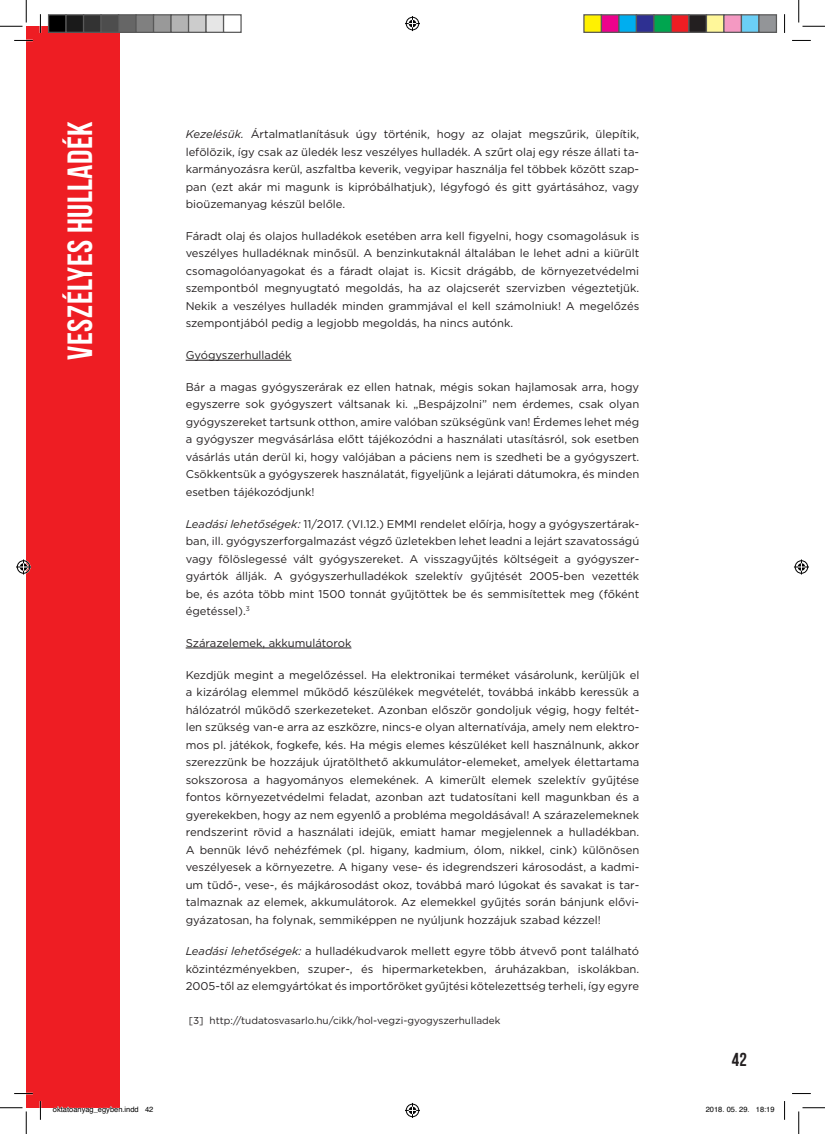
<style>
.page{position:relative;width:825px;height:1134px;background:#fff}
.page>*{position:absolute;margin:0;border:0;box-sizing:border-box;transform-origin:0 0}
.t1{font:700 35px "Bebas Neue";letter-spacing:.015em;color:#fff}
.t2{font:18.75px "Bebas Neue";color:#231f20}
.t3{font:11.25px/17.5px "Gotham";color:#231f20;text-align:justify}
.t4{font:10px "Gotham";color:#231f20}
.t5{font:7.5px "Helvetica";color:#000}
.s1{font-style:italic}
</style>
<div class="page">
<div style="left:26px;top:26px;width:94px;height:1081px;background:#ee1d23"></div>
<hr style="left:186px;top:360px;width:106px;height:1px;background:#231f20">
<hr style="left:186px;top:647px;width:165px;height:1px;background:#231f20">
<svg style="left:14px;top:40px;width:19px;height:1px"></svg>
<svg style="left:792px;top:40px;width:19px;height:1px"></svg>
<svg style="left:14px;top:1092px;width:19px;height:2px"></svg>
<svg style="left:792px;top:1093px;width:19px;height:1px"></svg>
<svg style="left:40px;top:14px;width:1px;height:19px"></svg>
<svg style="left:40px;top:1101px;width:1px;height:18px"></svg>
<svg style="left:784px;top:14px;width:1px;height:19px"></svg>
<svg style="left:784px;top:1101px;width:1px;height:18px"></svg>
<svg style="left:0;top:0;width:27px;height:27px"></svg>
<svg style="left:0;top:1107px;width:27px;height:26px"></svg>
<svg style="left:798px;top:0;width:27px;height:27px"></svg>
<svg style="left:798px;top:1107px;width:27px;height:26px"></svg>
<svg style="left:405px;top:16px;width:15px;height:15px"></svg>
<svg style="left:405px;top:1102px;width:15px;height:15px"></svg>
<svg style="left:16px;top:559px;width:15px;height:15px"></svg>
<svg style="left:794px;top:559px;width:15px;height:15px"></svg>
<div style="left:49px;top:15px;width:17px;height:17px;background:#000"></div>
<div style="left:48px;top:14px;width:19px;height:19px;border:1px solid #595959"></div>
<div style="left:66px;top:15px;width:18px;height:17px;background:#1a1a1a"></div>
<div style="left:65px;top:14px;width:19px;height:19px;border:1px solid #595959"></div>
<div style="left:84px;top:15px;width:17px;height:17px;background:#333"></div>
<div style="left:83px;top:14px;width:19px;height:19px;border:1px solid #595959"></div>
<div style="left:101px;top:15px;width:18px;height:17px;background:#4d4d4d"></div>
<div style="left:100px;top:14px;width:19px;height:19px;border:1px solid #595959"></div>
<div style="left:119px;top:15px;width:17px;height:17px;background:#666"></div>
<div style="left:118px;top:14px;width:19px;height:19px;border:1px solid #595959"></div>
<div style="left:136px;top:15px;width:18px;height:17px;background:#808080"></div>
<div style="left:135px;top:14px;width:19px;height:19px;border:1px solid #595959"></div>
<div style="left:154px;top:15px;width:17px;height:17px;background:#999"></div>
<div style="left:153px;top:14px;width:19px;height:19px;border:1px solid #595959"></div>
<div style="left:171px;top:15px;width:18px;height:17px;background:#b3b3b3"></div>
<div style="left:170px;top:14px;width:19px;height:19px;border:1px solid #595959"></div>
<div style="left:189px;top:15px;width:17px;height:17px;background:#ccc"></div>
<div style="left:188px;top:14px;width:19px;height:19px;border:1px solid #595959"></div>
<div style="left:206px;top:15px;width:18px;height:17px;background:#e6e6e6"></div>
<div style="left:205px;top:14px;width:19px;height:19px;border:1px solid #595959"></div>
<div style="left:223px;top:14px;width:19px;height:19px;border:1px solid #595959"></div>
<div style="left:584px;top:15px;width:17px;height:17px;background:#fff101"></div>
<div style="left:583px;top:14px;width:19px;height:19px;border:1px solid #595959"></div>
<div style="left:601px;top:15px;width:18px;height:17px;background:#ed028c"></div>
<div style="left:601px;top:14px;width:19px;height:19px;border:1px solid #595959"></div>
<div style="left:619px;top:15px;width:17px;height:17px;background:#00aeef"></div>
<div style="left:618px;top:14px;width:19px;height:19px;border:1px solid #595959"></div>
<div style="left:636px;top:15px;width:18px;height:17px;background:#2e3092"></div>
<div style="left:636px;top:14px;width:19px;height:19px;border:1px solid #595959"></div>
<div style="left:654px;top:15px;width:17px;height:17px;background:#00a54f"></div>
<div style="left:653px;top:14px;width:19px;height:19px;border:1px solid #595959"></div>
<div style="left:671px;top:15px;width:18px;height:17px;background:#ee1d23"></div>
<div style="left:671px;top:14px;width:19px;height:19px;border:1px solid #595959"></div>
<div style="left:689px;top:15px;width:17px;height:17px;background:#231f20"></div>
<div style="left:688px;top:14px;width:19px;height:19px;border:1px solid #595959"></div>
<div style="left:706px;top:15px;width:18px;height:17px;background:#fff79a"></div>
<div style="left:706px;top:14px;width:19px;height:19px;border:1px solid #595959"></div>
<div style="left:724px;top:15px;width:17px;height:17px;background:#f499c2"></div>
<div style="left:723px;top:14px;width:19px;height:19px;border:1px solid #595959"></div>
<div style="left:741px;top:15px;width:18px;height:17px;background:#6bcff6"></div>
<div style="left:741px;top:14px;width:19px;height:19px;border:1px solid #595959"></div>
<div style="left:759px;top:15px;width:17px;height:17px;background:#939598"></div>
<div style="left:758px;top:14px;width:19px;height:19px;border:1px solid #595959"></div>
<svg style="left:53px;top:1106px;width:67px;height:2px"></svg>
<h1 class="t1" style="left:61px;top:359px;width:240px;rotate:-90deg">VESZÉLYES HULLADÉK</h1>
<p class="t3" style="left:186px;top:125px;width:455px"><span class="s1">Kezelésük.</span> Ártalmatlanításuk úgy történik, hogy az olajat megszűrik, ülepítik, lefölözik, így csak az üledék lesz veszélyes hulladék. A szűrt olaj egy része állati ta&shy;karmányozásra kerül, aszfaltba keverik, vegyipar használja fel többek között szap&shy;pan (ezt akár mi magunk is kipróbálhatjuk), légyfogó és gitt gyártásához, vagy bioüzemanyag készül belőle.</p>
<p class="t3" style="left:186px;top:227px;width:455px">Fáradt olaj és olajos hulladékok esetében arra kell figyelni, hogy csomagolásuk is veszélyes hulladéknak minősül. A benzinkutaknál általában le lehet adni a kiürült csomagolóanyagokat és a fáradt olajat is. Kicsit drágább, de környezetvédelmi szempontból megnyugtató megoldás, ha az olajcserét szervizben végeztetjük.<br>Nekik a veszélyes hulladék minden grammjával el kell számolniuk! A megelőzés szempontjából pedig a legjobb megoldás, ha nincs autónk.</p>
<p class="t3" style="left:186px;top:346px;width:107px">Gyógyszerhulladék</p>
<p class="t3" style="left:186px;top:378px;width:455px">Bár a magas gyógyszerárak ez ellen hatnak, mégis sokan hajlamosak arra, hogy egyszerre sok gyógyszert váltsanak ki. „Bespájzolni” nem érdemes, csak olyan gyógyszereket tartsunk otthon, amire valóban szükségünk van! Érdemes lehet még a gyógyszer megvásárlása előtt tájékozódni a használati utasításról, sok esetben vásárlás után derül ki, hogy valójában a páciens nem is szedheti be a gyógyszert.<br>Csökkentsük a gyógyszerek használatát, figyeljünk a lejárati dátumokra, és minden esetben tájékozódjunk!</p>
<p class="t3" style="left:186px;top:514px;width:455px"><span class="s1">Leadási lehetőségek:</span> 11/2017. (VI.12.) EMMI rendelet előírja, hogy a gyógyszertárak&shy;ban, ill. gyógyszerforgalmazást végző üzletekben lehet leadni a lejárt szavatosságú vagy fölöslegessé vált gyógyszereket. A visszagyűjtés költségeit a gyógyszer&shy;gyártók állják. A gyógyszerhulladékok szelektív gyűjtését 2005-ben vezették be, és azóta több mint 1500 tonnát gyűjtöttek be és semmisítettek meg (főként égetéssel).<sup>3</sup></p>
<p class="t3" style="left:186px;top:633px;width:167px">Szárazelemek, akkumulátorok</p>
<p class="t3" style="left:186px;top:665px;width:455px;text-align:left">Kezdjük megint a megelőzéssel. Ha elektronikai terméket vásárolunk, kerüljük el a kizárólag elemmel működő készülékek megvételét, továbbá inkább keressük a hálózatról működő szerkezeteket. Azonban először gondoljuk végig, hogy feltét&shy;len szükség van-e arra az eszközre, nincs-e olyan alternatívája, amely nem elektro&shy;mos pl. játékok, fogkefe, kés. Ha mégis elemes készüléket kell használnunk, akkor szerezzünk be hozzájuk újratölthető akkumulátor-elemeket, amelyek élettartama sokszorosa a hagyományos elemekének. A kimerült elemek szelektív gyűjtése fontos környezetvédelmi feladat, azonban azt tudatosítani kell magunkban és a gyerekekben, hogy az nem egyenlő a probléma megoldásával! A szárazelemeknek rendszerint rövid a használati idejük, emiatt hamar megjelennek a hulladékban.<br>A bennük lévő nehézfémek (pl. higany, kadmium, ólom, nikkel, cink) különösen veszélyesek a környezetre. A higany vese- és idegrendszeri károsodást, a kadmi&shy;um tüdő-, vese-, és májkárosodást okoz, továbbá maró lúgokat és savakat is tar&shy;talmaznak az elemek, akkumulátorok. Az elemekkel gyűjtés során bánjunk elővi&shy;gyázatosan, ha folynak, semmiképpen ne nyúljunk hozzájuk szabad kézzel!</p>
<p class="t3" style="left:186px;top:942px;width:455px"><span class="s1">Leadási lehetőségek:</span> a hulladékudvarok mellett egyre több átvevő pont található közintézményekben, szuper-, és hipermarketekben, áruházakban, iskolákban.<br>2005-től az elemgyártókat és importőröket gyűjtési kötelezettség terheli, így egyre</p>
<p class="t4" style="left:189px;top:1014px;width:313px">[3] http://tudatosvasarlo.hu/cikk/hol-vegzi-gyogyszerhulladek</p>
<h2 class="t2" style="left:732px;top:1049px;width:16px">42</h2>
<p class="t5" style="left:53px;top:1103px;width:102px">oktatoanyag_egyben.indd 42</p>
<p class="t5" style="left:706px;top:1103px;width:70px">2018. 05. 29. 18:19</p>
</div>
